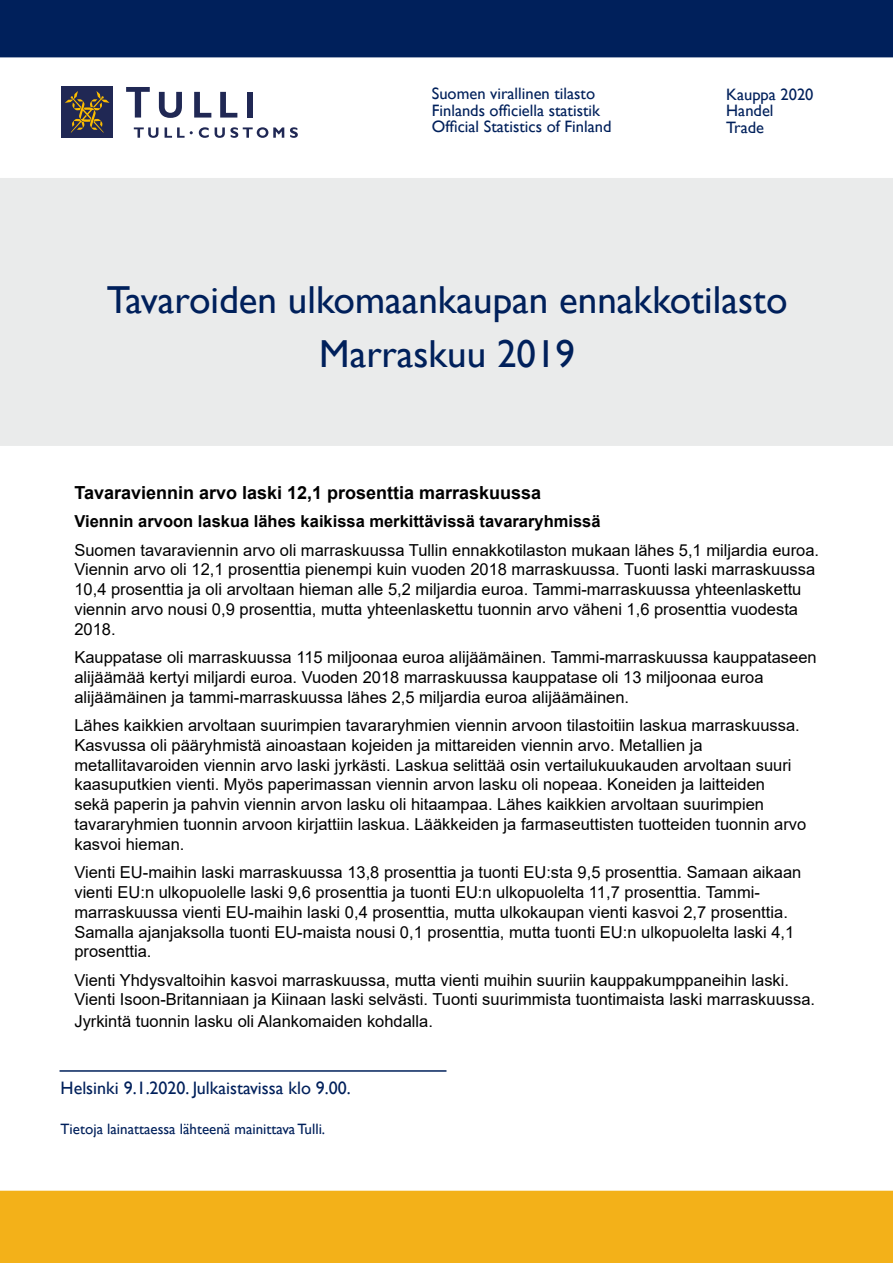
<style>
.page{position:relative;width:893px;height:1263px;background:#fff}
.page>*{position:absolute;margin:0;border:0;box-sizing:border-box;transform-origin:0 0}
.t1{font:39px/54px "Gill Sans";color:#00205b;text-align:center}
.t2{font:700 18px "Arial";color:#000}
.t3{font:18px "Gill Sans";color:#00205b}
.t4{font:16.5px/19.8px "Arial";color:#000}
.t5{font:16.5px/16.5px "Gill Sans";color:#00205b}
.t6{font:700 16.5px "Arial";color:#000}
.t7{font:15px "Gill Sans";color:#00205b}
</style>
<div class="page">
<div style="left:0;top:178px;width:893px;height:268px;background:#eaebeb"></div>
<div style="left:0;top:0;width:893px;height:57px;background:#00205b"></div>
<div style="left:0;top:1191px;width:893px;height:72px;background:#f3b119"></div>
<hr style="left:60px;top:1070px;width:386px;height:2px;background:#00205b">
<div style="left:61px;top:86px;width:52px;height:52px;background:#202854"></div>
<svg style="left:65px;top:91px;width:45px;height:42px"></svg>
<div style="left:247px;top:92px;width:5px;height:26px;background:#202854"></div>
<svg style="left:126px;top:87px;width:24px;height:31px"></svg>
<svg style="left:159px;top:92px;width:23px;height:26px"></svg>
<svg style="left:194px;top:92px;width:17px;height:26px"></svg>
<svg style="left:220px;top:92px;width:17px;height:26px"></svg>
<svg style="left:134px;top:127px;width:24px;height:11px"></svg>
<svg style="left:165px;top:127px;width:28px;height:11px"></svg>
<svg style="left:199px;top:127px;width:10px;height:11px"></svg>
<svg style="left:215px;top:127px;width:69px;height:11px"></svg>
<svg style="left:290px;top:127px;width:8px;height:11px"></svg>
<p class="t5" style="left:432px;top:86px;width:181px">Suomen virallinen tilasto<br>Finlands officiella statistik<br>Official Statistics of Finland</p>
<p class="t5" style="left:726px;top:86px;width:89px">Kauppa 2020<br>Handel<br>Trade</p>
<h1 class="t1" style="left:107px;top:274px;width:682px">Tavaroiden ulkomaankaupan ennakkotilasto<br>Marraskuu 2019</h1>
<p class="t2" style="left:74px;top:480px;width:468px">Tavaraviennin arvo laski 12,1 prosenttia marraskuussa</p>
<p class="t6" style="left:74px;top:510px;width:528px">Viennin arvoon laskua lähes kaikissa merkittävissä tavararyhmissä</p>
<p class="t4" style="left:74px;top:540px;width:746px">Suomen tavaraviennin arvo oli marraskuussa Tullin ennakkotilaston mukaan lähes 5,1 miljardia euroa.<br>Viennin arvo oli 12,1 prosenttia pienempi kuin vuoden 2018 marraskuussa. Tuonti laski marraskuussa 10,4 prosenttia ja oli arvoltaan hieman alle 5,2 miljardia euroa. Tammi-marraskuussa yhteenlaskettu viennin arvo nousi 0,9 prosenttia, mutta yhteenlaskettu tuonnin arvo väheni 1,6 prosenttia vuodesta 2018.</p>
<p class="t4" style="left:74px;top:647px;width:744px">Kauppatase oli marraskuussa 115 miljoonaa euroa alijäämäinen. Tammi-marraskuussa kauppataseen alijäämää kertyi miljardi euroa. Vuoden 2018 marraskuussa kauppatase oli 13 miljoonaa euroa alijäämäinen ja tammi-marraskuussa lähes 2,5 miljardia euroa alijäämäinen.</p>
<p class="t4" style="left:74px;top:715px;width:733px">Lähes kaikkien arvoltaan suurimpien tavararyhmien viennin arvoon tilastoitiin laskua marraskuussa.<br>Kasvussa oli pääryhmistä ainoastaan kojeiden ja mittareiden viennin arvo. Metallien ja metallitavaroiden viennin arvo laski jyrkästi. Laskua selittää osin vertailukuukauden arvoltaan suuri kaasuputkien vienti. Myös paperimassan viennin arvon lasku oli nopeaa. Koneiden ja laitteiden<br>sekä paperin ja pahvin viennin arvon lasku oli hitaampaa. Lähes kaikkien arvoltaan suurimpien tavararyhmien tuonnin arvoon kirjattiin laskua. Lääkkeiden ja farmaseuttisten tuotteiden tuonnin arvo kasvoi hieman.</p>
<p class="t4" style="left:74px;top:862px;width:728px">Vienti EU-maihin laski marraskuussa 13,8 prosenttia ja tuonti EU:sta 9,5 prosenttia. Samaan aikaan vienti EU:n ulkopuolelle laski 9,6 prosenttia ja tuonti EU:n ulkopuolelta 11,7 prosenttia. Tammi&shy;marraskuussa vienti EU-maihin laski 0,4 prosenttia, mutta ulkokaupan vienti kasvoi 2,7 prosenttia.<br>Samalla ajanjaksolla tuonti EU-maista nousi 0,1 prosenttia, mutta tuonti EU:n ulkopuolelta laski 4,1 prosenttia.</p>
<p class="t4" style="left:74px;top:970px;width:742px">Vienti Yhdysvaltoihin kasvoi marraskuussa, mutta vienti muihin suuriin kauppakumppaneihin laski.<br>Vienti Isoon-Britanniaan ja Kiinaan laski selvästi. Tuonti suurimmista tuontimaista laski marraskuussa.</p>
<p class="t4" style="left:74px;top:1011px;width:360px">Jyrkintä tuonnin lasku oli Alankomaiden kohdalla.</p>
<p class="t3" style="left:61px;top:1078px;width:292px">Helsinki 9.1.2020. Julkaistavissa klo 9.00.</p>
<p class="t7" style="left:61px;top:1120px;width:266px">Tietoja lainattaessa lähteenä mainittava Tulli.</p>
</div>
